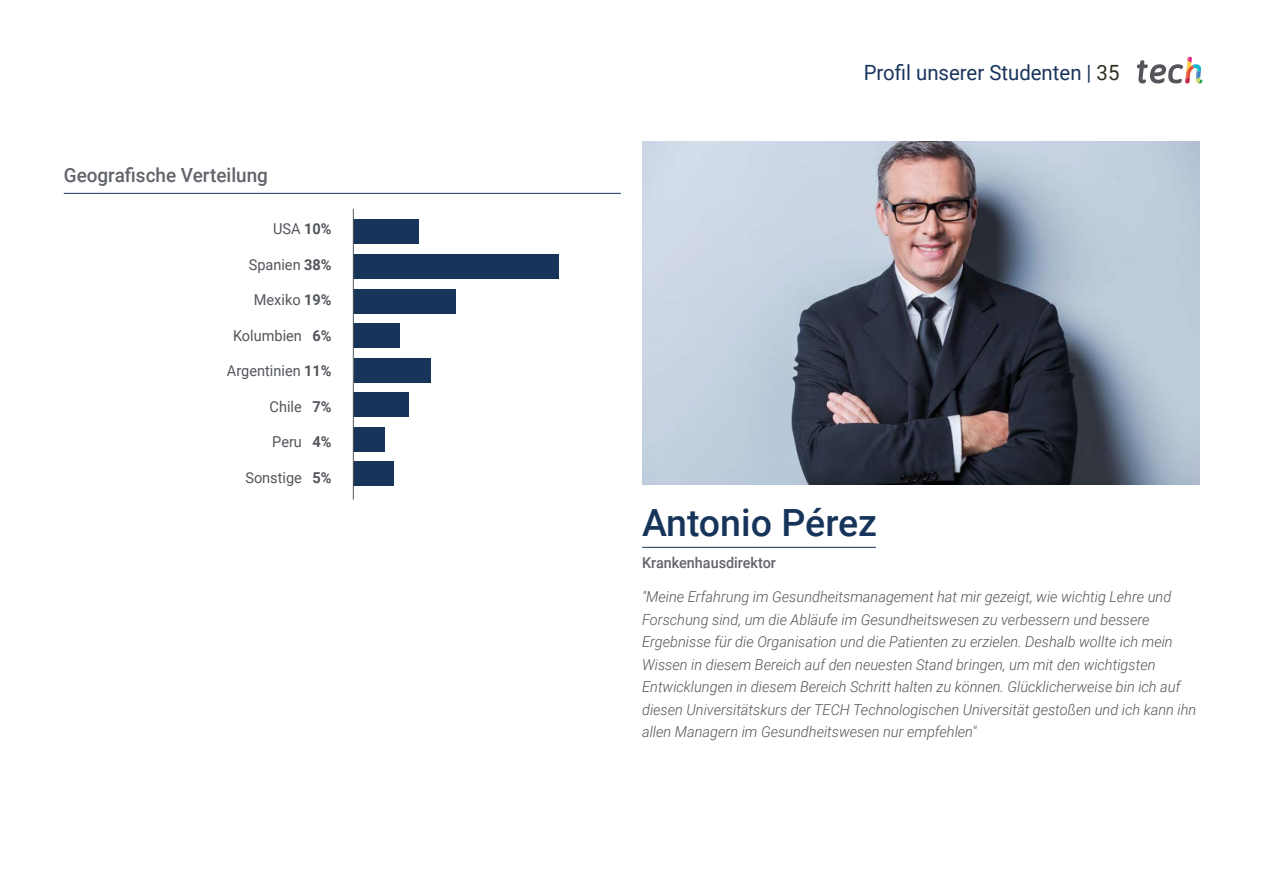
<style>
.page{position:relative;width:1263px;height:893px;background:#fff}
.page>*{position:absolute;margin:0;border:0;box-sizing:border-box;transform-origin:0 0}
.t1{font:500 37.5px "Roboto";color:#17355b}
.t2{font:21px "Roboto";color:#1a355c}
.t3{font:500 19.5px "Roboto";color:#61646a}
.t4{font:italic 300 15px/22.5px "Roboto";color:#52555b}
.t5{font:15px "Roboto";color:#52555b}
.t6{font:500 15px "Roboto";color:#61646a;scale:.96 1}
.s1{font-weight:700}
.s2{color:#312e20}
</style>
<div class="page">
<svg style="left:1137px;top:57px;width:65px;height:27px"></svg>
<hr style="left:642px;top:547px;width:234px;height:1px;background:#123352">
<img style="left:642px;top:141px;width:557px;height:343px">
<hr style="left:64px;top:193px;width:557px;height:1px;background:#17355b">
<div style="left:353px;top:220px;width:66px;height:24px;background:#17355b"></div>
<div style="left:353px;top:392px;width:55px;height:25px;background:#17355b"></div>
<div style="left:353px;top:254px;width:206px;height:25px;background:#17355b"></div>
<div style="left:353px;top:427px;width:32px;height:24px;background:#17355b"></div>
<div style="left:353px;top:289px;width:103px;height:24px;background:#17355b"></div>
<div style="left:353px;top:461px;width:41px;height:25px;background:#17355b"></div>
<div style="left:353px;top:323px;width:47px;height:25px;background:#17355b"></div>
<div style="left:354px;top:358px;width:76px;height:24px;background:#17355b"></div>
<hr style="left:353px;top:209px;width:1px;height:291px;background:#52555b">
<h3 class="t3" style="left:64px;top:161px;width:206px">Geografische Verteilung</h3>
<p class="t5" style="left:273px;top:218px;width:60px">USA <span class="s1">10%</span></p>
<p class="t5" style="left:249px;top:254px;width:84px">Spanien <span class="s1">38%</span></p>
<p class="t5" style="left:254px;top:289px;width:79px">Mexiko <span class="s1">19%</span></p>
<p class="t5" style="left:233px;top:325px;width:100px">Kolumbien <span class="s1">6%</span></p>
<p class="t5" style="left:227px;top:360px;width:106px">Argentinien <span class="s1">11%</span></p>
<p class="t5" style="left:270px;top:396px;width:64px">Chile <span class="s1">7%</span></p>
<p class="t5" style="left:272px;top:431px;width:61px">Peru <span class="s1">4%</span></p>
<p class="t5" style="left:245px;top:467px;width:88px">Sonstige <span class="s1">5%</span></p>
<h2 class="t2" style="left:864px;top:57px;width:257px">Profil unserer Studenten | <span class="s2">35</span></h2>
<h1 class="t1" style="left:642px;top:496px;width:237px">Antonio Pérez</h1>
<p class="t6" style="left:642px;top:552px;width:141px">Krankenhausdirektor</p>
<p class="t4" style="left:642px;top:585px;width:556px">″Meine Erfahrung im Gesundheitsmanagement hat mir gezeigt, wie wichtig Lehre und Forschung sind, um die Abläufe im Gesundheitswesen zu verbessern und bessere Ergebnisse für die Organisation und die Patienten zu erzielen. Deshalb wollte ich mein Wissen in diesem Bereich auf den neuesten Stand bringen, um mit den wichtigsten Entwicklungen in diesem Bereich Schritt halten zu können. Glücklicherweise bin ich auf diesen Universitätskurs der TECH Technologischen Universität gestoßen und ich kann ihn allen Managern im Gesundheitswesen nur empfehlen″</p>
</div>
